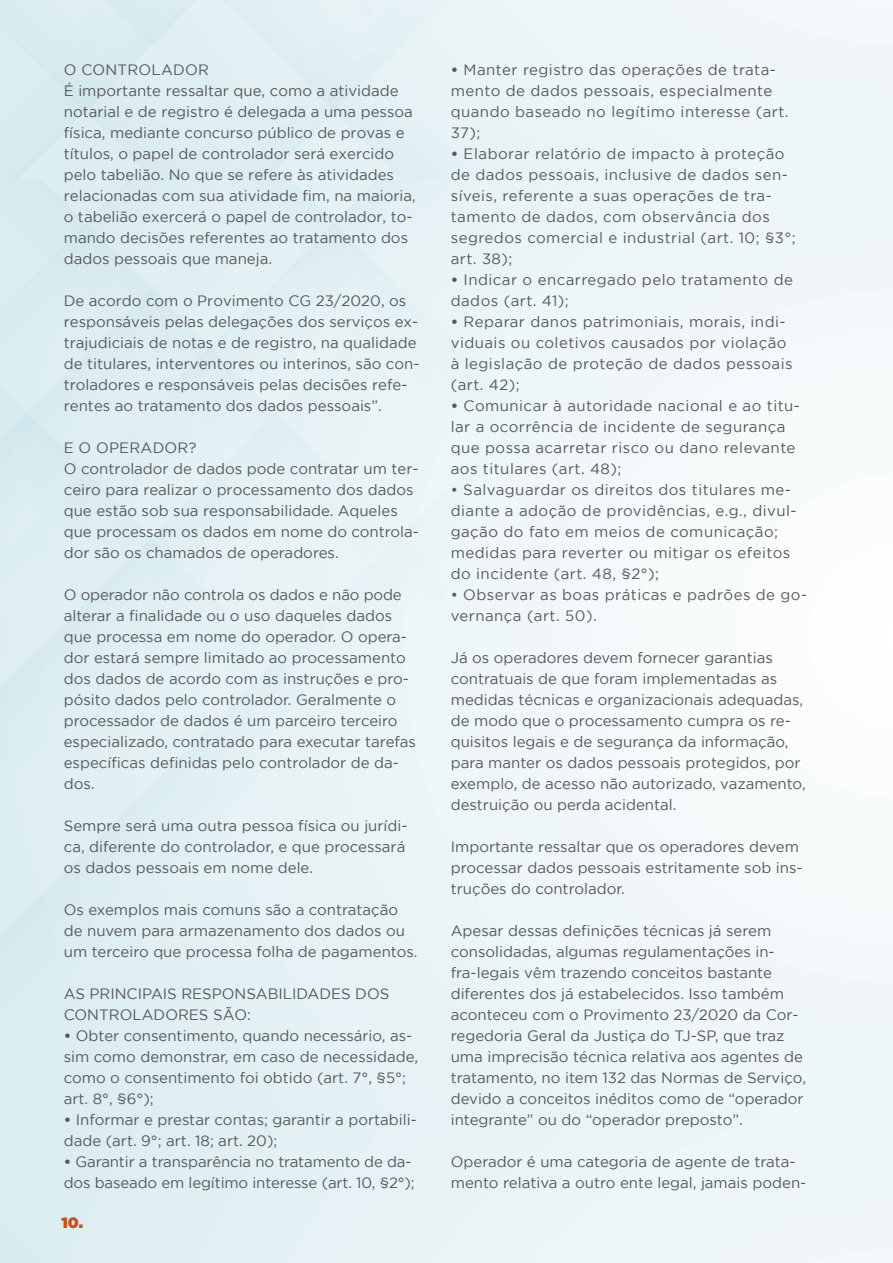
<style>
.page{position:relative;width:893px;height:1263px;background:#fff}
.page>*{position:absolute;margin:0;border:0;box-sizing:border-box;transform-origin:0 0}
.TEXTO{font:15px/21px "Gotham";color:#57585a}
.TEXTO-2{font:15px/21px "Gotham";letter-spacing:.03em;color:#57585a}
.TEXTO-3{font:15px/21px "Gotham";color:#57585a}
.TEXTO_DESTAQUE_AZUL{font:15px "Gotham";letter-spacing:.015em;color:#57585a}
.t1{font:15px "Gotham Ultra";color:#c75318}
.s1{font-style:inherit}
.s2{font-weight:700}
</style>
<div class="page">
<p class="TEXTO_DESTAQUE_AZUL" style="left:64px;top:61px;width:147px">O CONTROLADOR</p>
<p class="TEXTO-3" style="left:64px;top:80px;width:353px">É importante ressaltar que, como a atividade notarial e de registro é delegada a uma pessoa física, mediante concurso público de provas e títulos, o papel de controlador será exercido pelo tabelião. No que se refere às atividades relacionadas com sua atividade fim, na maioria, o tabelião exercerá o papel de controlador, to&shy;mando decisões referentes ao tratamento dos dados pessoais que maneja.</p>
<p class="TEXTO-3" style="left:64px;top:290px;width:357px">De acordo com o Provimento CG 23/2020, os responsáveis pelas delegações dos serviços ex&shy;trajudiciais de notas e de registro, na qualidade de titulares, interventores ou interinos, são con&shy;troladores e responsáveis pelas decisões refe&shy;rentes ao tratamento dos dados pessoais”.</p>
<p class="TEXTO_DESTAQUE_AZUL" style="left:64px;top:439px;width:134px">E O OPERADOR?</p>
<p class="TEXTO-3" style="left:64px;top:458px;width:357px">O controlador de dados pode contratar um ter&shy;ceiro para realizar o processamento dos dados que estão sob sua re<span class="s1">sponsabilidade. Aqueles que processam os dados em nome do controla&shy;dor são os chamados de operadores.</span></p>
<p class="TEXTO" style="left:64px;top:584px;width:354px">O operador não controla os dados e não pode alterar a finalidade ou o uso daqueles dados que processa em nome do operador. O opera&shy;dor estará sempre limitado ao processamento dos dados de acordo com as instruções e pro&shy;pósito dados pelo controlador. Geralmente o processador de dados é um parceiro terceiro especializado, contratado para executar tarefas específicas definidas pelo controlador de da&shy;dos.</p>
<p class="TEXTO" style="left:64px;top:815px;width:345px">Sempre será uma outra pessoa física ou jurídi&shy;ca, diferente do controlador, e que processará os dados pessoais em nome dele.</p>
<p class="TEXTO" style="left:64px;top:899px;width:355px">Os exemplos mais comuns são a contratação de nuvem para armazenamento dos dados ou um terceiro que processa folha de pagamentos.</p>
<p class="TEXTO" style="left:64px;top:983px;width:327px">AS PRINCIPAIS RESPONSABILIDADES DOS<br>CONTROLADORES SÃO:</p>
<p class="TEXTO" style="left:64px;top:1025px;width:356px"><span class="s2">•</span> Obter consentimento, quando necessário, as&shy;sim como demonstrar, em caso de necessidade, como o consentimento foi obtido (art. 7°, §5°; art. 8°, §6°);</p>
<p class="TEXTO" style="left:64px;top:1109px;width:355px"><span class="s2">•</span> Informar e prestar contas; garantir a portabili&shy;dade (art. 9°; art. 18; art. 20);</p>
<p class="TEXTO" style="left:64px;top:1151px;width:352px"><span class="s2">•</span> Garantir a transparência no tratamento de da&shy;dos baseado em legítimo interesse (art. 10, §2°);</p>
<p class="t1" style="left:62px;top:1213px;width:23px">10.</p>
<p class="TEXTO-2" style="left:451px;top:59px;width:339px"><span class="s2">•</span> Manter registro das operações de trata&shy;mento de dados pessoais, especialmente quando baseado no legítimo interesse (art.<br>37);</p>
<p class="TEXTO-2" style="left:451px;top:143px;width:346px"><span class="s2">•</span> Elaborar relatório de impacto à proteção de dados pessoais, inclusive de dados sen&shy;síveis, referente a suas operações de tra&shy;tamento de dados, com observância dos segredos comercial e industrial (art. 10; §3°; art. 38);</p>
<p class="TEXTO-2" style="left:451px;top:269px;width:344px"><span class="s2">•</span> Indicar o encarregado pelo tratamento de dados (art. 41);</p>
<p class="TEXTO-2" style="left:451px;top:311px;width:343px"><span class="s2">•</span> Reparar danos patrimoniais, morais, indi&shy;viduais ou coletivos causados por violação à legislação de proteção de dados pessoais (art. 42);</p>
<p class="TEXTO-2" style="left:451px;top:395px;width:351px"><span class="s2">•</span> Comunicar à autoridade nacional e ao titu&shy;lar a ocorrência de incidente de segurança que possa acarretar risco ou dano relevante aos titulares (art. 48);</p>
<p class="TEXTO-2" style="left:451px;top:479px;width:347px">• Salvaguardar os direitos dos titulares me&shy;diante a adoção de providências, e.g., divul&shy;gação do fato em meios de comunicação; medidas para reverter ou mitigar os efeitos do incidente (art. 48, §2°);</p>
<p class="TEXTO-2" style="left:451px;top:584px;width:358px">• Observar as boas práticas e padrões de go&shy;vernança (art. 50).</p>
<p class="TEXTO" style="left:451px;top:647px;width:356px">Já os operadores devem fornecer garantias contratuais de que foram implementadas as medidas técnicas e organizacionais adequadas, de modo que o processamento cumpra os re&shy;quisitos legais e de segurança da informação, para manter os dados pessoais protegidos, por exemplo, de acesso não autorizado, vazamento, destruição ou perda acidental.</p>
<p class="TEXTO" style="left:451px;top:836px;width:353px">Importante ressaltar que os operadores devem processar dados pessoais estritamente sob ins&shy;truções do controlador.</p>
<p class="TEXTO" style="left:451px;top:920px;width:357px">Apesar dessas definições técnicas já serem consolidadas, algumas regulamentações in&shy;fra-legais vêm trazendo conceitos bastante diferentes dos já estabelecidos. Isso também aconteceu com o Provimento 23/2020 da Cor&shy;regedoria Geral da Justiça do TJ-SP, que traz uma imprecisão técnica relativa aos agentes de tratamento, no item 132 das Normas de Serviço, devido a conceitos inéditos como de “operador integrante” ou do “operador preposto”.</p>
<p class="TEXTO" style="left:451px;top:1151px;width:357px">Operador é uma categoria de agente de trata&shy;mento relativa a outro ente legal, jamais poden-</p>
</div>
